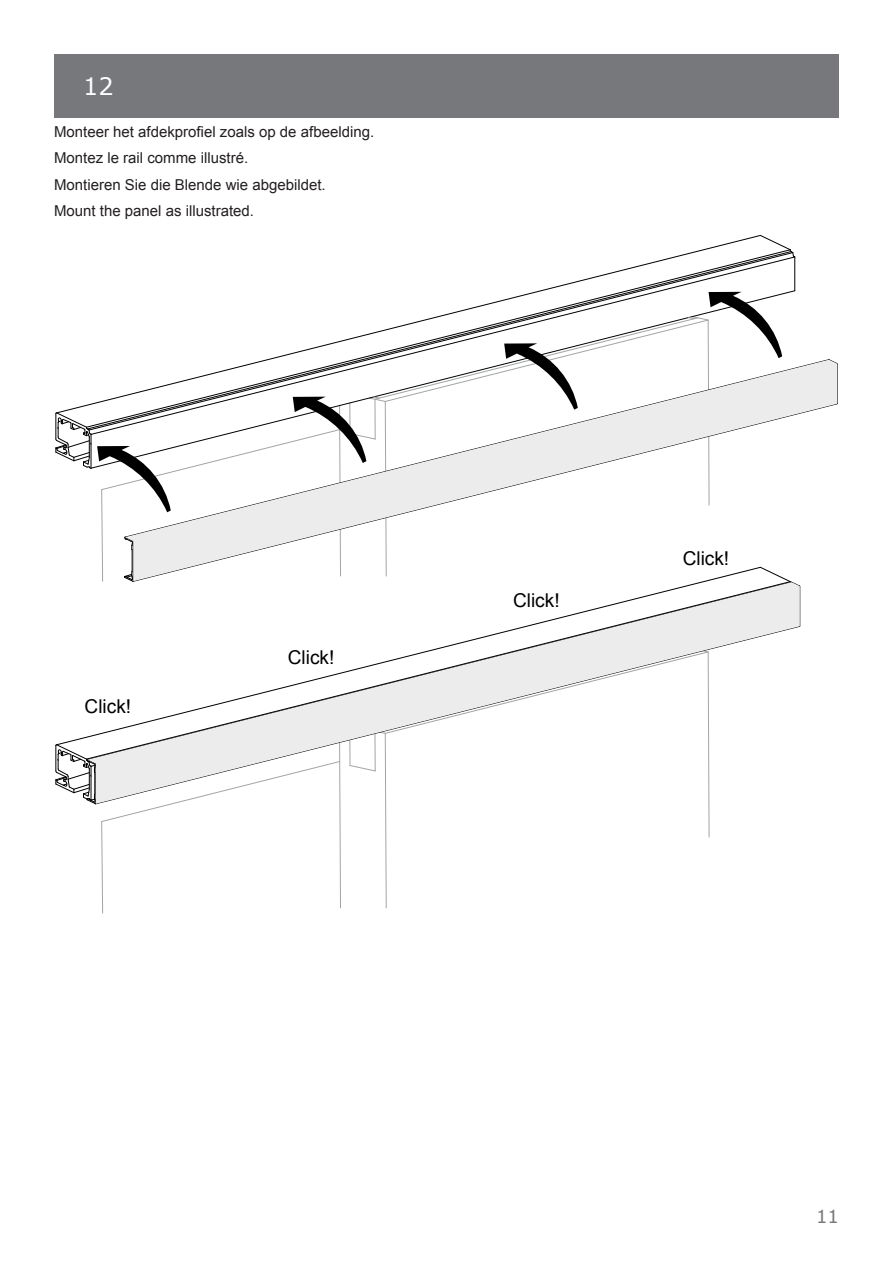
<style>
.page{position:relative;width:893px;height:1263px;background:#fff}
.page>*{position:absolute;margin:0;border:0;box-sizing:border-box;transform-origin:0 0}
.t1{font:24px "Verdana";color:#fff}
.t2{font:19.05px "Arial";color:#000001}
.t3{font:18px "Verdana";color:#76787b}
.t4{font:15px "Arial";color:#231f20}
</style>
<div class="page">
<div style="left:54px;top:54px;width:785px;height:64px;background:#76787b"></div>
<svg style="left:761px;top:235px;width:32px;height:17px"></svg>
<svg style="left:534px;top:256px;width:262px;height:36px"></svg>
<hr style="left:837px;top:364px;width:1px;height:39px;background:#000001">
<svg style="left:55px;top:741px;width:286px;height:173px"></svg>
<svg style="left:800px;top:360px;width:37px;height:54px;fill:#ebeceb"></svg>
<svg style="left:55px;top:292px;width:745px;height:290px"></svg>
<svg style="left:88px;top:582px;width:712px;height:222px"></svg>
<p class="t1" style="left:83px;top:71px;width:32px">12</p>
<p class="t4" style="left:54px;top:122px;width:322px">Monteer het afdekprofiel zoals op de afbeelding.</p>
<p class="t4" style="left:54px;top:148px;width:196px">Montez le rail comme illustré.</p>
<p class="t4" style="left:54px;top:175px;width:273px">Montieren Sie die Blende wie abgebildet.</p>
<p class="t4" style="left:54px;top:201px;width:202px">Mount the panel as illustrated.</p>
<p class="t2" style="left:85px;top:694px;width:48px">Click!</p>
<p class="t2" style="left:288px;top:645px;width:48px">Click!</p>
<p class="t2" style="left:513px;top:588px;width:48px">Click!</p>
<p class="t2" style="left:683px;top:546px;width:48px">Click!</p>
<p class="t3" style="left:816px;top:1205px;width:24px">11</p>
</div>
